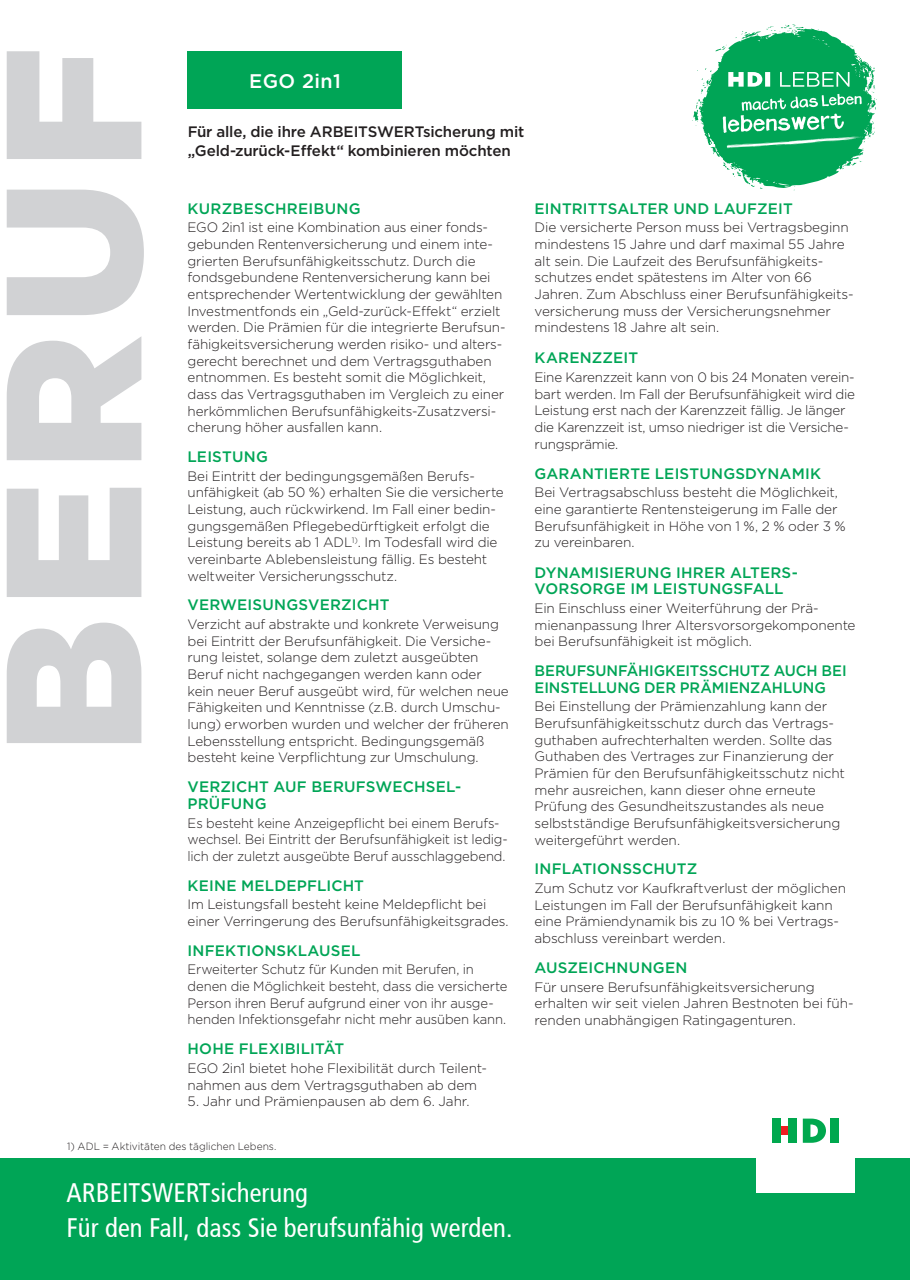
<style>
.page{position:relative;width:910px;height:1280px;background:#fff}
.page>*{position:absolute;margin:0;border:0;box-sizing:border-box;transform-origin:0 0}
.t1{font:900 192.45px "Gotham";letter-spacing:.045em;color:#d1d2d4}
.t2{font:26.7px "HDI Gerling Sans Cond Regular";color:#fff}
.Subline_groß{font:500 19.65px "Gotham";letter-spacing:.02em;color:#fff}
.Subline_klein{font:500 15.15px/16.6px "Gotham";letter-spacing:.01em;color:#00a556}
.Fliesstext{font:500 15.15px/18.1px "Gotham";letter-spacing:-.01em;color:#231f20}
.Fliesstext-2{font:300 13.65px/16.6px "Gotham";letter-spacing:-.01em;color:#231f20}
.Fliesstext-3{font:300 13.65px/16.6px "Gotham";letter-spacing:-.01em;color:#231f20;scale:.96 1}
.Fussnote{font:300 10.5px "Gotham";color:#231f20}
</style>
<div class="page">
<div style="left:0;top:1158px;width:910px;height:122px;background:#00a556"></div>
<div style="left:756px;top:1094px;width:98px;height:99px;background:#fff"></div>
<div style="left:780px;top:1127px;width:8px;height:8px;background:#ee1d23"></div>
<svg style="left:803px;top:1118px;width:23px;height:25px"></svg>
<div style="left:830px;top:1118px;width:8px;height:25px;background:#00a84e"></div>
<div style="left:788px;top:1118px;width:8px;height:25px;background:#00a84e"></div>
<div style="left:772px;top:1118px;width:8px;height:25px;background:#00a84e"></div>
<svg style="left:692px;top:24px;width:185px;height:167px"></svg>
<div style="left:188px;top:51px;width:214px;height:58px;background:#00a556"></div>
<p class="t1" style="left:-38px;top:755px;width:710px;rotate:-90deg">BERUF</p>
<p class="Subline_groß" style="left:249px;top:68px;width:93px">EGO 2in1</p>
<p class="Fliesstext" style="left:188px;top:123px;width:338px">Für alle, die ihre ARBEITSWERTsicherung mit „Geld-zurück-Effekt“ kombinieren möchten</p>
<p class="Subline_klein" style="left:188px;top:200px;width:175px">KURZBESCHREIBUNG</p>
<p class="Fliesstext-2" style="left:188px;top:219px;width:320px">EGO 2in1 ist eine Kombination aus einer fonds&shy;gebunden Rentenversicherung und einem inte&shy;grierten Berufsunfähigkeitsschutz. Durch die fondsgebundene Rentenversicherung kann bei entsprechender Wertentwicklung der gewählten Investmentfonds ein „Geld-zurück- Effekt“ erzielt werden. Die Prämien für die integrierte Berufsun&shy;fähigkeitsversicherung werden risiko- und alters&shy;gerecht berechnet und dem Vertragsguthaben entnommen. Es besteht somit die Möglichkeit, dass das Vertragsguthaben im Vergleich zu einer herkömmlichen Berufsunfähigkeits-Zusatzversi&shy;cherung höher ausfallen kann.</p>
<p class="Subline_klein" style="left:188px;top:448px;width:82px">LEISTUNG</p>
<p class="Fliesstext-2" style="left:188px;top:467px;width:318px">Bei Eintritt der bedingungsgemäßen Berufs&shy;unfähigkeit (ab 50 %) erhalten Sie die versicherte Leistung, auch rückwirkend. Im Fall einer bedin&shy;gungsgemäßen Pflegebedürftigkeit erfolgt die Leistung bereits ab 1 ADL<sup>1)</sup>. Im Todesfall wird die vereinbarte Ablebensleistung fällig. Es besteht weltweiter Versicherungsschutz.</p>
<p class="Subline_klein" style="left:188px;top:596px;width:203px">VERWEISUNGSVERZICHT</p>
<p class="Fliesstext-2" style="left:188px;top:616px;width:323px">Verzicht auf abstrakte und konkrete Verweisung bei Eintritt der Berufsunfähigkeit. Die Versiche&shy;rung leistet, solange dem zuletzt ausgeübten Beruf nicht nachgegangen werden kann oder kein neuer Beruf ausgeübt wird, für welchen neue Fähigkeiten und Kenntnisse (z.B. durch Umschu&shy;lung) erworben wurden und welcher der früheren Lebensstellung entspricht. Bedingungsgemäß besteht keine Verpflichtung zur Umschulung.</p>
<p class="Subline_klein" style="left:188px;top:778px;width:274px">VERZICHT AUF BERUFSWECHSEL-<br>PRÜFUNG</p>
<p class="Fliesstext-3" style="left:188px;top:814px;width:335px">Es besteht keine Anzeigepflicht bei einem Berufs&shy;wechsel. Bei Eintritt der Berufsunfähigkeit ist ledig&shy;lich der zuletzt ausgeübte Beruf ausschlaggebend.</p>
<p class="Subline_klein" style="left:188px;top:877px;width:178px">KEINE MELDEPFLICHT</p>
<p class="Fliesstext-2" style="left:188px;top:896px;width:323px">Im Leistungsfall besteht keine Meldepflicht bei einer Verringerung des Berufsunfähigkeitsgrades.</p>
<p class="Subline_klein" style="left:188px;top:942px;width:175px">INFEKTIONSKLAUSEL</p>
<p class="Fliesstext-3" style="left:188px;top:961px;width:335px">Erweiterter Schutz für Kunden mit Berufen, in denen die Möglichkeit besteht, dass die versicherte Person ihren Beruf aufgrund einer von ihr ausge&shy;henden Infektionsgefahr nicht mehr ausüben kann.</p>
<p class="Subline_klein" style="left:188px;top:1040px;width:158px">HOHE FLEXIBILITÄT</p>
<p class="Fliesstext-2" style="left:188px;top:1059px;width:301px">EGO 2in1 bietet hohe Flexibilität durch Teilent&shy;nahmen aus dem Vertragsguthaben ab dem</p>
<p class="Fliesstext-2" style="left:188px;top:1093px;width:283px">5. Jahr und Prämienpausen ab dem 6. Jahr.</p>
<p class="Subline_klein" style="left:535px;top:200px;width:260px">EINTRITTSALTER UND LAUFZEIT</p>
<p class="Fliesstext-2" style="left:535px;top:219px;width:321px">Die versicherte Person muss bei Vertragsbeginn mindestens 15 Jahre und darf maximal 55 Jahre alt sein. Die Laufzeit des Berufsunfähigkeits&shy;schutzes endet spätestens im Alter von 66<br>Jahren. Zum Abschluss einer Berufsunfähigkeits&shy;versicherung muss der Versicherungsnehmer mindestens 18 Jahre alt sein.</p>
<p class="Subline_klein" style="left:535px;top:349px;width:105px">KARENZZEIT</p>
<p class="Fliesstext-2" style="left:535px;top:368px;width:322px">Eine Karenzzeit kann von 0 bis 24 Monaten verein&shy;bart werden. Im Fall der Berufsunfähigkeit wird die Leistung erst nach der Karenzzeit fällig. Je länger die Karenzzeit ist, umso niedriger ist die Versiche&shy;rungsprämie.</p>
<p class="Subline_klein" style="left:535px;top:465px;width:288px">GARANTIERTE LEISTUNGSDYNAMIK</p>
<p class="Fliesstext-2" style="left:535px;top:484px;width:313px">Bei Vertragsabschluss besteht die Möglichkeit, eine garantierte Rentensteigerung im Falle der Berufsunfähigkeit in Höhe von 1 %, 2 % oder 3 % zu vereinbaren.</p>
<p class="Subline_klein" style="left:535px;top:564px;width:263px">DYNAMISIERUNG IHRER ALTERS-<br>VORSORGE IM LEISTUNGSFALL</p>
<p class="Fliesstext-2" style="left:535px;top:599px;width:323px">Ein Einschluss einer Weiterführung der Prä&shy;mienanpassung Ihrer Altersvorsorgekomponente bei Berufsunfähigkeit ist möglich.</p>
<p class="Subline_klein" style="left:535px;top:662px;width:314px">BERUFSUNFÄHIGKEITSSCHUTZ AUCH BEI<br>EINSTELLUNG DER PRÄMIENZAHLUNG</p>
<p class="Fliesstext-2" style="left:535px;top:698px;width:312px">Bei Einstellung der Prämienzahlung kann der Berufsunfähigkeitsschutz durch das Vertrags&shy;guthaben aufrechterhalten werden. Sollte das Guthaben des Vertrages zur Finanzierung der Prämien für den Berufsunfähigkeitsschutz nicht mehr ausreichen, kann dieser ohne erneute Prüfung des Gesundheitszustandes als neue selbstständige Berufsunfähigkeitsversicherung weitergeführt werden.</p>
<p class="Subline_klein" style="left:535px;top:860px;width:164px">INFLATIONSSCHUTZ</p>
<p class="Fliesstext-2" style="left:535px;top:880px;width:313px">Zum Schutz vor Kaufkraftverlust der möglichen Leistungen im Fall der Berufsunfähigkeit kann eine Prämiendynamik bis zu 10 % bei Vertrags&shy;abschluss vereinbart werden.</p>
<p class="Subline_klein" style="left:535px;top:959px;width:154px">AUSZEICHNUNGEN</p>
<p class="Fliesstext-2" style="left:535px;top:978px;width:321px">Für unsere Berufsunfähigkeitsversicherung erhalten wir seit vielen Jahren Bestnoten bei füh&shy;renden unabhängigen Ratingagenturen.</p>
<p class="Fussnote" style="left:67px;top:1139px;width:211px">1) ADL = Aktivitäten des täglichen Lebens.</p>
<p class="t2" style="left:67px;top:1178px;width:243px">ARBEITSWERTsicherung</p>
<p class="t2" style="left:67px;top:1212px;width:447px">Für den Fall, dass Sie berufsunfähig werden.</p>
</div>
